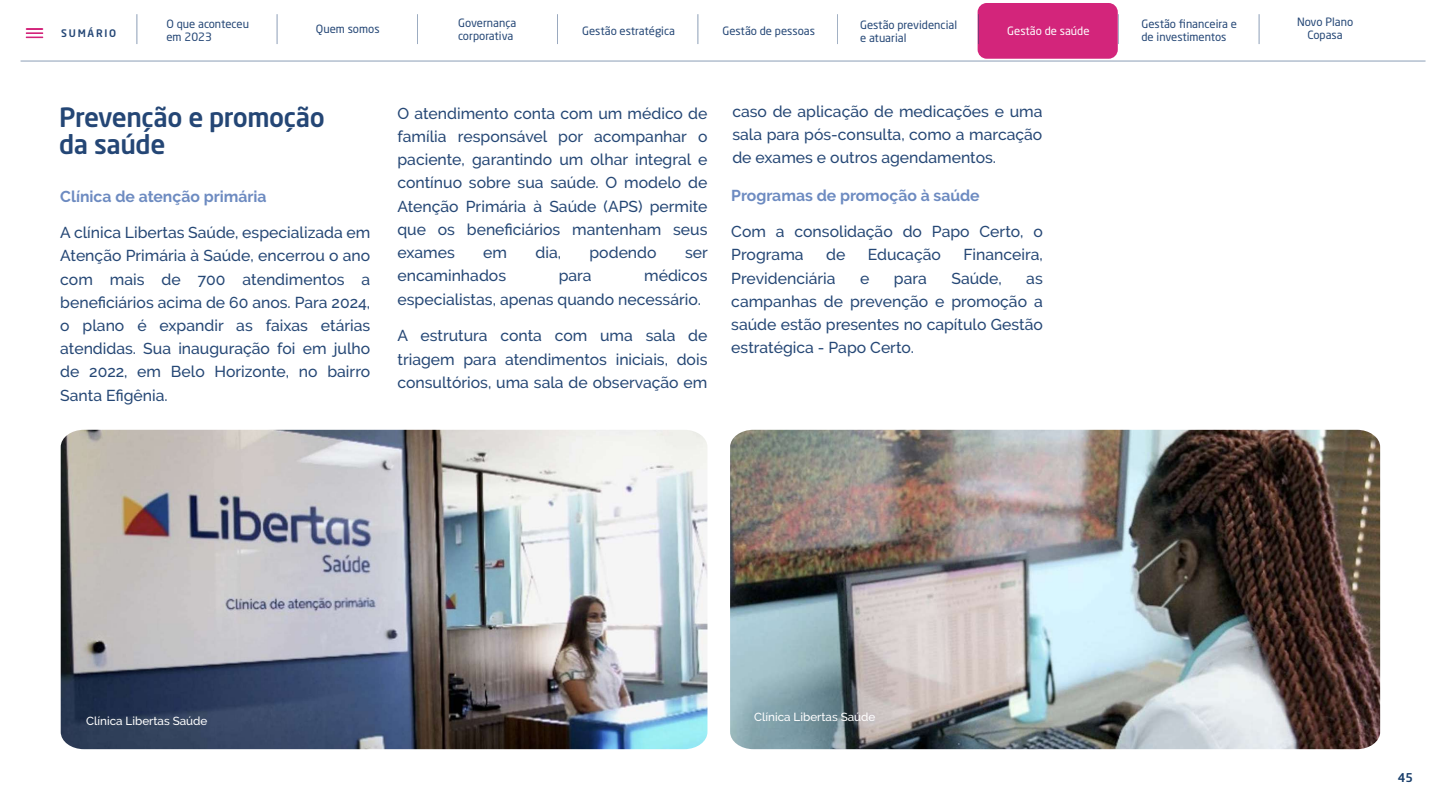
<style>
.page{position:relative;width:1440px;height:810px;background:#fff}
.page>*{position:absolute;margin:0;border:0;box-sizing:border-box;transform-origin:0 0}
.t1{font:500 26.25px/27.2px "Neo Sans Std";letter-spacing:-.015em;color:#244675}
.t2{font:500 15.75px/23.2px "Raleway";color:#254775;text-align:justify}
.t3{font:700 15.75px "Raleway";color:#6d8bc1}
.t4{font:500 12px "Neo Sans Std";color:#1a3f6c}
.t5{font:500 11.62px "Raleway";color:#fff}
.t6{font:11.32px/13.4px "Neo Sans Std";color:#254776}
.t7{font:11.32px "Neo Sans Std";color:#fff}
.t8{font:500 10.35px "Neo Sans Std";letter-spacing:.17em;color:#254776}
</style>
<div class="page">
<div style="left:978px;top:3px;width:140px;height:56px;background:#d3257b;border-radius:9px"></div>
<img style="left:730px;top:430px;width:650px;height:319px">
<img style="left:61px;top:430px;width:646px;height:319px">
<hr style="left:21px;top:61px;width:1405px;height:1px;background:#254776">
<hr style="left:137px;top:14px;width:1px;height:30px;background:#254776">
<hr style="left:277px;top:14px;width:1px;height:30px;background:#254776">
<hr style="left:417px;top:14px;width:1px;height:30px;background:#254776">
<hr style="left:557px;top:14px;width:1px;height:30px;background:#254776">
<hr style="left:698px;top:14px;width:1px;height:30px;background:#254776">
<hr style="left:837px;top:14px;width:1px;height:30px;background:#254776">
<hr style="left:978px;top:14px;width:1px;height:30px;background:#254776">
<hr style="left:1119px;top:14px;width:1px;height:30px;background:#254776">
<hr style="left:1259px;top:14px;width:1px;height:30px;background:#254776">
<svg style="left:26px;top:28px;width:17px;height:10px"></svg>
<p class="t8" style="left:61px;top:27px;width:57px">SUMÁRIO</p>
<p class="t6" style="left:166px;top:17px;width:84px">O que aconteceu em 2023</p>
<p class="t6" style="left:316px;top:22px;width:65px">Quem somos</p>
<p class="t6" style="left:458px;top:16px;width:60px">Governança corporativa</p>
<p class="t6" style="left:582px;top:24px;width:94px">Gestão estratégica</p>
<p class="t6" style="left:722px;top:24px;width:94px">Gestão de pessoas</p>
<p class="t6" style="left:860px;top:18px;width:99px">Gestão previdencial e atuarial</p>
<p class="t6" style="left:1141px;top:17px;width:97px">Gestão financeira e de investimentos</p>
<p class="t7" style="left:1007px;top:24px;width:84px">Gestão de saúde</p>
<h1 class="t1" style="left:59px;top:103px;width:267px">Prevenção e promoção da saúde</h1>
<p class="t3" style="left:60px;top:187px;width:208px">Clínica de atenção primária</p>
<p class="t2" style="left:60px;top:221px;width:312px">A clínica Libertas Saúde, especializada em Atenção Primária à Saúde, encerrou o ano com mais de 700 atendimentos a beneficiários acima de 60 anos. Para 2024, o plano é expandir as faixas etárias atendidas. Sua inauguração foi em julho de 2022, em Belo Horizonte, no bairro Santa Efigênia.</p>
<p class="t2" style="left:397px;top:102px;width:312px">O atendimento conta com um médico de família responsável por acompanhar o paciente, garantindo um olhar integral e contínuo sobre sua saúde. O modelo de Atenção Primária à Saúde (APS) permite que os beneficiários mantenham seus exames</p>
<p class="t2" style="left:483px;top:241px;width:25px">em</p>
<p class="t2" style="left:536px;top:241px;width:27px">dia,</p>
<p class="t2" style="left:590px;top:241px;width:69px">podendo</p>
<p class="t2" style="left:685px;top:241px;width:24px">ser</p>
<p class="t2" style="left:397px;top:264px;width:110px">encaminhados</p>
<p class="t2" style="left:559px;top:264px;width:34px">para</p>
<p class="t2" style="left:397px;top:264px;width:312px;text-indent:247px">médicos especialistas, apenas quando necessário.</p>
<p class="t2" style="left:397px;top:324px;width:312px">A estrutura conta com uma sala de triagem para atendimentos iniciais, dois consultórios, uma sala de observação em</p>
<p class="t2" style="left:732px;top:99px;width:311px">caso de aplicação de medicações e uma sala para pós-consulta, como a marcação de exames e outros agendamentos.</p>
<p class="t3" style="left:731px;top:187px;width:250px">Programas de promoção à saúde</p>
<p class="t2" style="left:731px;top:220px;width:313px">Com a consolidação do Papo Certo, o<br>Programa</p>
<p class="t2" style="left:826px;top:243px;width:21px">de</p>
<p class="t2" style="left:868px;top:243px;width:75px">Educação</p>
<p class="t2" style="left:963px;top:243px;width:81px">Financeira,</p>
<p class="t2" style="left:731px;top:266px;width:106px">Previdenciária</p>
<p class="t2" style="left:860px;top:266px;width:11px">e</p>
<p class="t2" style="left:894px;top:266px;width:34px">para</p>
<p class="t2" style="left:951px;top:266px;width:52px">Saúde,</p>
<p class="t2" style="left:731px;top:266px;width:313px;text-indent:295px">as campanhas de prevenção e promoção a saúde estão presentes no capítulo Gestão estratégica - Papo Certo.</p>
<p class="t6" style="left:1297px;top:15px;width:58px;text-align:center">Novo Plano<br>Copasa</p>
<p class="t5" style="left:86px;top:714px;width:123px">Clínica Libertas Saúde</p>
<p class="t5" style="left:754px;top:710px;width:123px">Clínica Libertas Saúde</p>
<p class="t4" style="left:1398px;top:770px;width:17px">45</p>
</div>
